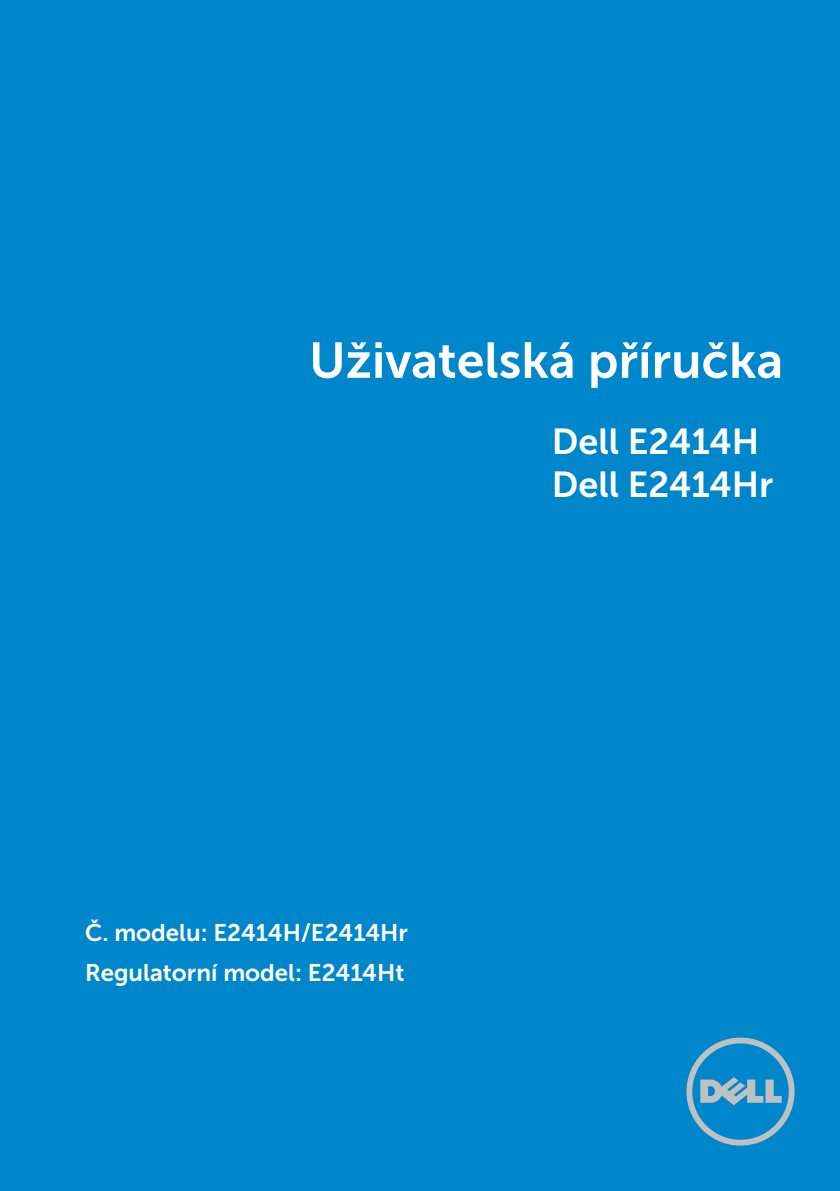
<style>
.page{position:relative;width:840px;height:1191px;background:#fff}
.page>*{position:absolute;margin:0;border:0;box-sizing:border-box;transform-origin:0 0}
.t1{font:50px "Museo Sans For Dell 700";color:#fff}
.t2{font:36px/43.2px "Museo Sans For Dell 700";color:#fff}
.t3{font:24px/40px "Museo Sans For Dell 700";color:#fff}
</style>
<div class="page">
<div style="left:0;top:0;width:839px;height:1191px;background:#0087cb"></div>
<svg style="left:686px;top:1037px;width:108px;height:108px"></svg>
<h1 class="t1" style="left:309px;top:333px;width:475px">Uživatelská příručka</h1>
<h2 class="t2" style="left:551px;top:420px;width:223px">Dell E2414H<br>Dell E2414Hr</h2>
<p class="t3" style="left:85px;top:912px;width:324px">Č. modelu: E2414H/E2414Hr<br>Regulatorní model: E2414Ht</p>
</div>
